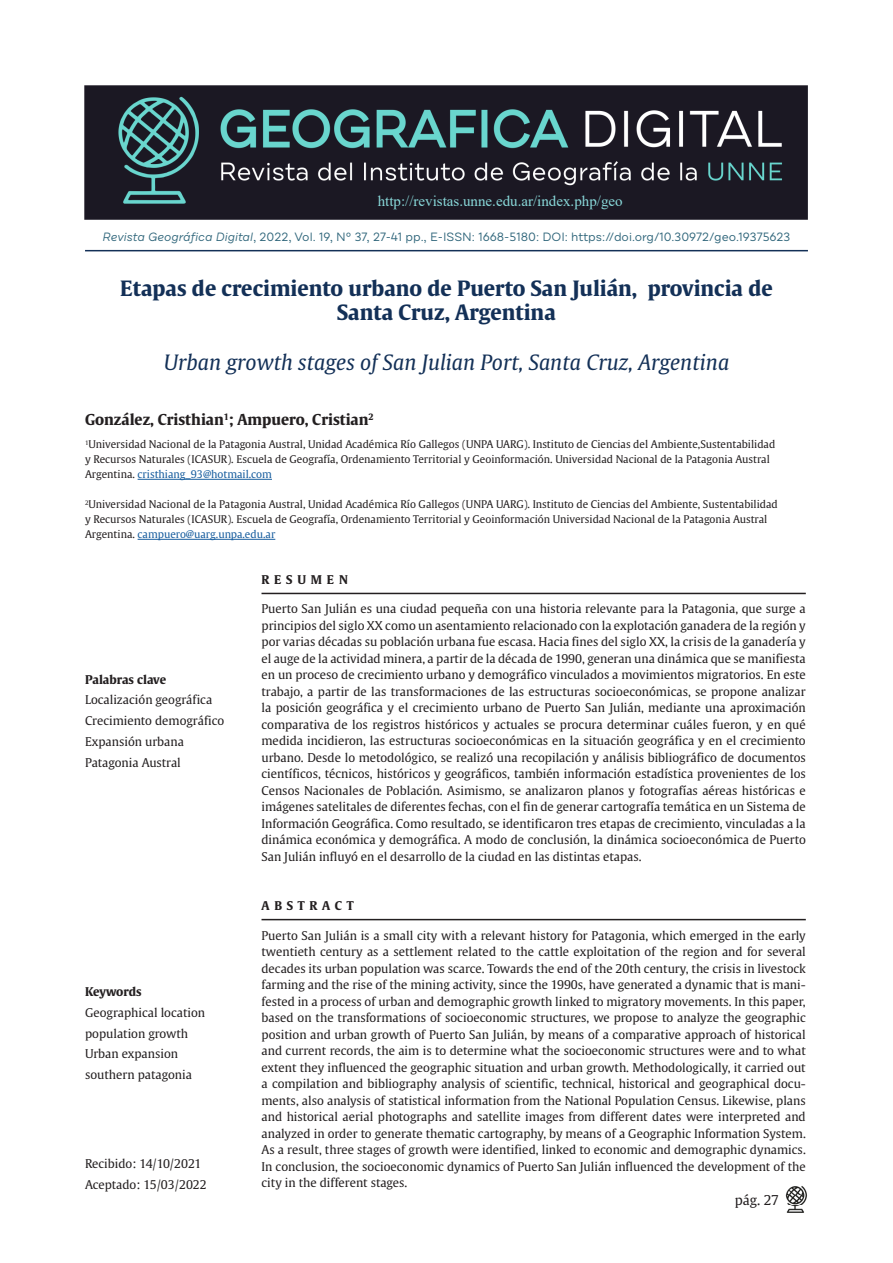
<style>
.page{position:relative;width:893px;height:1263px;background:#fff}
.page>*{position:absolute;margin:0;border:0;box-sizing:border-box;transform-origin:0 0}
.TiruloOriginal{font:700 21px "Gulliver";color:#133057}
.TiruloTraducido{font:italic 21px "Gulliver";color:#133057}
.t1{font:15px "Times New Roman";color:#89d9da}
.Autores{font:700 15px "Gulliver";color:#231f20}
.t2{font:13.5px "Gulliver";color:#231f20}
.Resumen_Abstract{font:12px/16.5px "Gulliver";color:#231f20;text-align:justify}
.Pclave_Keys{font:12px "Gulliver";color:#231f20}
.t3{font:12px "Draft B";color:#30667b}
.Historial{font:12px "Gulliver";color:#231f20}
.Pclave_Keys-2{font:700 12px "Gulliver";color:#231f20}
.Resumen_AbstractT{font:700 12px "Gulliver";letter-spacing:.4em;color:#231f20}
.PieAutor{font:10.5px/15px "Gulliver";color:#231f20}
.s1{font-style:italic}
.s2{color:#175d9e}
</style>
<div class="page">
<img style="left:85px;top:85px;width:723px;height:135px">
<img style="left:786px;top:1186px;width:21px;height:27px">
<hr style="left:85px;top:250px;width:723px;height:1px;background:#133057">
<hr style="left:261px;top:593px;width:545px;height:1px;background:#231f20">
<hr style="left:261px;top:919px;width:545px;height:1px;background:#231f20">
<hr style="left:138px;top:479px;width:134px;height:1px;background:#175d9e">
<hr style="left:138px;top:539px;width:137px;height:1px;background:#175d9e">
<p class="t1" style="left:378px;top:191px;width:246px">http://revistas.unne.edu.ar/index.php/geo</p>
<p class="t3" style="left:103px;top:230px;width:689px"><span class="s1">Revista Geográfica Digital</span>, 2022, Vol. 19, Nº 37, 27-41 pp., E-ISSN: 1668-5180: DOI: https://doi.org/10.30972/geo.19375623</p>
<p class="TiruloOriginal" style="left:120px;top:275px;width:654px">Etapas de crecimiento urbano de Puerto San Julián, provincia de</p>
<p class="TiruloOriginal" style="left:337px;top:299px;width:220px">Santa Cruz, Argentina</p>
<p class="TiruloTraducido" style="left:164px;top:350px;width:567px">Urban growth stages of San Julian Port, Santa Cruz, Argentina</p>
<p class="Autores" style="left:85px;top:409px;width:290px">González, Cristhian<sup>1</sup>; Ampuero, Cristian<sup>2</sup></p>
<p class="PieAutor" style="left:85px;top:437px;width:692px"><sup>1</sup>Universidad Nacional de la Patagonia Austral, Unidad Académica Río Gallegos (UNPA UARG). Instituto de Ciencias del Ambiente,Sustentabilidad y Recursos Naturales (ICASUR). Escuela de Geografía, Ordenamiento Territorial y Geoinformación. Universidad Nacional de la Patagonia Austral<br>Argentina. <span class="s2">cristhiang_93@hotmail.com</span></p>
<p class="PieAutor" style="left:85px;top:497px;width:694px"><sup>2</sup>Universidad Nacional de la Patagonia Austral, Unidad Académica Río Gallegos (UNPA UARG). Instituto de Ciencias del Ambiente, Sustentabilidad y Recursos Naturales (ICASUR). Escuela de Geografía, Ordenamiento Territorial y Geoinformación Universidad Nacional de la Patagonia Austral<br>Argentina. <span class="s2">campuero@uarg.unpa.edu.ar</span></p>
<p class="Pclave_Keys-2" style="left:85px;top:671px;width:83px">Palabras clave</p>
<p class="Pclave_Keys" style="left:85px;top:692px;width:129px">Localización geográfica</p>
<p class="Pclave_Keys" style="left:85px;top:713px;width:141px">Crecimiento demográfico</p>
<p class="Pclave_Keys" style="left:85px;top:734px;width:100px">Expansión urbana</p>
<p class="Pclave_Keys" style="left:85px;top:755px;width:97px">Patagonia Austral</p>
<p class="Pclave_Keys-2" style="left:85px;top:984px;width:58px">Keywords</p>
<p class="Pclave_Keys" style="left:85px;top:1005px;width:122px">Geographical location</p>
<p class="Pclave_Keys" style="left:85px;top:1026px;width:105px">population growth</p>
<p class="Pclave_Keys" style="left:85px;top:1046px;width:95px">Urban expansion</p>
<p class="Pclave_Keys" style="left:85px;top:1067px;width:108px">southern patagonia</p>
<p class="Historial" style="left:85px;top:1156px;width:118px">Recibido: 14/10/2021</p>
<p class="Historial" style="left:85px;top:1177px;width:123px">Aceptado: 15/03/2022</p>
<p class="Resumen_AbstractT" style="left:261px;top:572px;width:88px">RESUMEN</p>
<p class="Resumen_Abstract" style="left:261px;top:601px;width:546px">Puerto San Julián es una ciudad pequeña con una historia relevante para la Patagonia, que surge a principios del siglo XX como un asentamiento relacionado con la explotación ganadera de la región y por varias décadas su población urbana fue escasa. Hacia fines del siglo XX, la crisis de la ganadería y el auge de la actividad minera, a partir de la década de 1990, generan una dinámica que se manifiesta en un proceso de crecimiento urbano y demográfico vinculados a movimientos migratorios. En este trabajo, a partir de las transformaciones de las estructuras socioeconómicas, se propone analizar la posición geográfica y el crecimiento urbano de Puerto San Julián, mediante una aproximación comparativa de los registros históricos y actuales se procura determinar cuáles fueron, y en qué medida incidieron, las estructuras socioeconómicas en la situación geográfica y en el crecimiento urbano. Desde lo metodológico, se realizó una recopilación y análisis bibliográfico de documentos científicos, técnicos, históricos y geográficos, también información estadística provenientes de los Censos Nacionales de Población. Asimismo, se analizaron planos y fotografías aéreas históricas e imágenes satelitales de diferentes fechas, con el fin de generar cartografía temática en un Sistema de Información Geográfica. Como resultado, se identificaron tres etapas de crecimiento, vinculadas a la dinámica económica y demográfica. A modo de conclusión, la dinámica socioeconómica de Puerto San Julián influyó en el desarrollo de la ciudad en las distintas etapas.</p>
<p class="Resumen_AbstractT" style="left:261px;top:898px;width:94px">ABSTRACT</p>
<p class="Resumen_Abstract" style="left:261px;top:927px;width:546px">Puerto San Julián is a small city with a relevant history for Patagonia, which emerged in the early twentieth century as a settlement related to the cattle exploitation of the region and for several decades its urban population was scarce. Towards the end of the 20th century, the crisis in livestock farming and the rise of the mining activity, since the 1990s, have generated a dynamic that is mani&shy;fested in a process of urban and demographic growth linked to migratory movements. In this paper, based on the transformations of socioeconomic structures, we propose to analyze the geographic position and urban growth of Puerto San Julián, by means of a comparative approach of historical and current records, the aim is to determine what the socioeconomic structures were and to what extent they influenced the geographic situation and urban growth. Methodologically, it carried out a compilation and bibliography analysis of scientific, technical, historical and geographical docu&shy;ments, also analysis of statistical information from the National Population Census. Likewise, plans and historical aerial photographs and satellite images from different dates were interpreted and analyzed in order to generate thematic cartography, by means of a Geographic Information System.<br>As a result, three stages of growth were identified, linked to economic and demographic dynamics.<br>In conclusion, the socioeconomic dynamics of Puerto San Julián influenced the development of the city in the different stages.</p>
<p class="t2" style="left:735px;top:1191px;width:46px">pág. 27</p>
</div>
